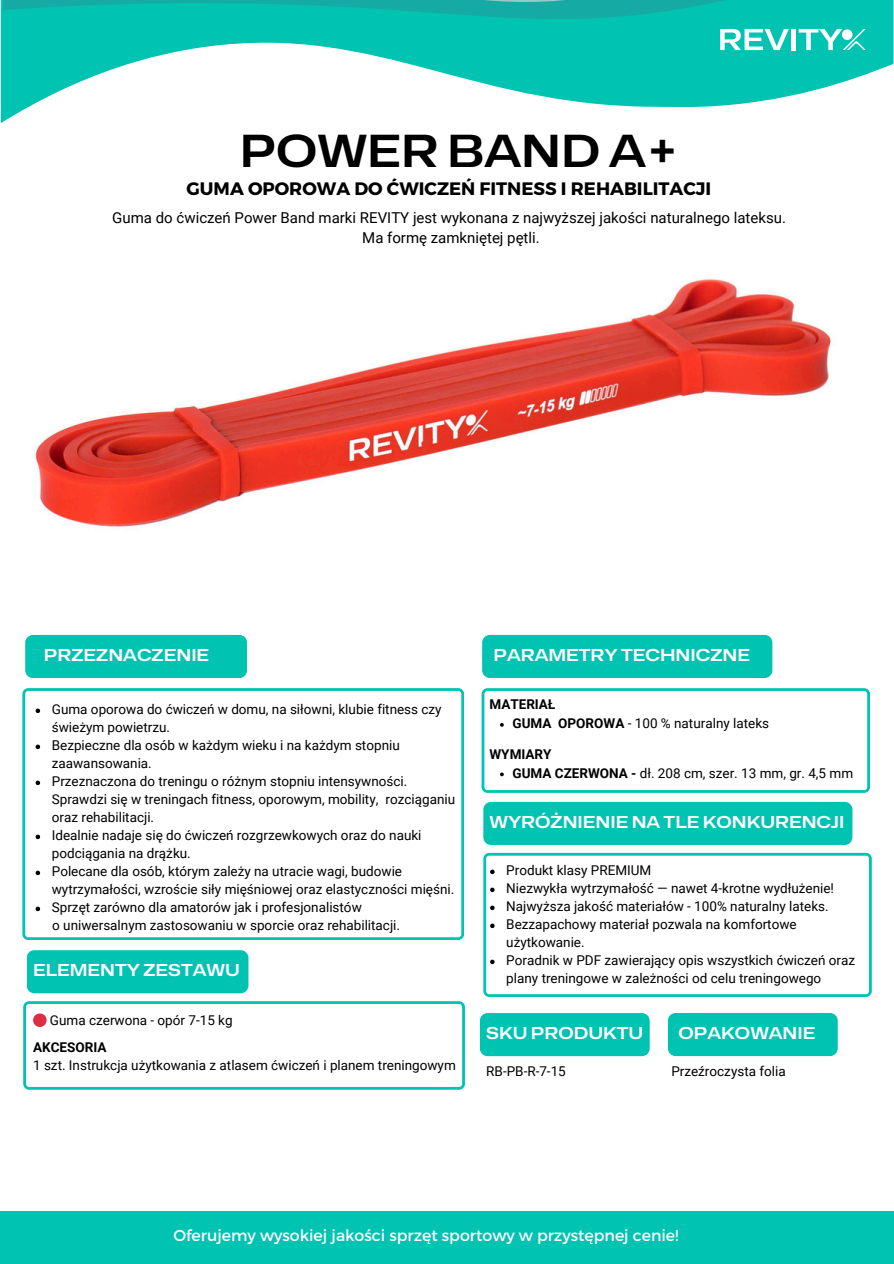
<style>
.page{position:relative;width:894px;height:1264px;background:#fff}
.page>*{position:absolute;margin:0;border:0;box-sizing:border-box;transform-origin:0 0}
.t1{font:44.25px "Hubot Sans Semi Bold Wide";color:#000}
.t2{font:700 18px "Montserrat";color:#000}
.t3{font:16.5px "Hubot Sans Semi Bold Wide";color:#fff}
.t4{font:15.75px "Montserrat";color:#fff}
.t5{font:15px/20.2px "Roboto";color:#000;text-align:center}
.t6{font:13.5px/18px "Roboto";color:#000}
.t7{font:700 13.5px "Roboto";color:#000}
.s1{font-weight:700}
</style>
<div class="page">
<svg style="left:1px;top:0;width:892px;height:112px;fill:#00c3b2"></svg>
<svg style="left:3px;top:0;width:890px;height:19px;background:#09b9ac"></svg>
<svg style="left:720px;top:29px;width:68px;height:21px"></svg>
<hr style="left:791px;top:29px;width:4px;height:21px;background:#fff">
<svg style="left:798px;top:29px;width:67px;height:21px"></svg>
<svg style="left:22px;top:688px;width:442px;height:252px"></svg>
<div style="left:27px;top:950px;width:221px;height:43px;background:#00c3b2;border-radius:8px"></div>
<div style="left:1px;top:1211px;width:892px;height:52px;background:#00c3b2"></div>
<div style="left:25px;top:635px;width:222px;height:43px;background:#00c3b2;border-radius:8px"></div>
<div style="left:482px;top:635px;width:290px;height:43px;background:#00c3b2;border-radius:8px"></div>
<div style="left:667px;top:1012px;width:170px;height:44px;background:#00c3b2;border-radius:8px"></div>
<div style="left:479px;top:1013px;width:170px;height:43px;background:#00c3b2;border-radius:8px"></div>
<svg style="left:483px;top:852px;width:388px;height:144px"></svg>
<svg style="left:490px;top:869px;width:4px;height:5px"></svg>
<svg style="left:490px;top:887px;width:4px;height:5px"></svg>
<svg style="left:490px;top:905px;width:4px;height:5px"></svg>
<svg style="left:490px;top:923px;width:4px;height:5px"></svg>
<svg style="left:490px;top:959px;width:4px;height:5px"></svg>
<div style="left:483px;top:801px;width:369px;height:44px;background:#00c3b2;border-radius:8px"></div>
<img style="left:35px;top:279px;width:796px;height:248px">
<svg style="left:481px;top:688px;width:388px;height:105px"></svg>
<svg style="left:36px;top:708px;width:4px;height:5px"></svg>
<svg style="left:36px;top:744px;width:4px;height:5px"></svg>
<svg style="left:36px;top:780px;width:4px;height:5px"></svg>
<svg style="left:36px;top:834px;width:4px;height:5px"></svg>
<svg style="left:36px;top:870px;width:4px;height:5px"></svg>
<svg style="left:36px;top:906px;width:4px;height:5px"></svg>
<svg style="left:23px;top:1001px;width:441px;height:88px"></svg>
<p class="t1" style="left:240px;top:132px;width:440px">POWER BAND A+</p>
<p class="t2" style="left:186px;top:176px;width:526px">GUMA OPOROWA DO ĆWICZEŃ FITNESS I REHABILITACJI</p>
<p class="t5" style="left:112px;top:207px;width:675px">Guma do ćwiczeń Power Band marki REVITY jest wykonana z najwyższej jakości naturalnego lateksu.<br>Ma formę zamkniętej pętli.</p>
<p class="t3" style="left:44px;top:647px;width:167px">PRZEZNACZENIE</p>
<p class="t6" style="left:52px;top:700px;width:391px">Guma oporowa do ćwiczeń w domu, na siłowni, klubie fitness czy świeżym powietrzu.</p>
<p class="t6" style="left:52px;top:736px;width:349px">Bezpieczne dla osób w każdym wieku i na każdym stopniu zaawansowania.</p>
<p class="t6" style="left:52px;top:772px;width:405px">Przeznaczona do treningu o różnym stopniu intensywności.<br>Sprawdzi się w treningach fitness, oporowym, mobility, rozciąganiu oraz rehabilitacji.</p>
<p class="t6" style="left:52px;top:826px;width:371px">Idealnie nadaje się do ćwiczeń rozgrzewkowych oraz do nauki podciągania na drążku.</p>
<p class="t6" style="left:52px;top:862px;width:404px">Polecane dla osób, którym zależy na utracie wagi, budowie wytrzymałości, wzroście siły mięśniowej oraz elastyczności mięśni.</p>
<h2 class="t6" style="left:52px;top:898px;width:311px">Sprzęt zarówno dla amatorów jak i profesjonalistów</h2>
<h2 class="t6" style="left:52px;top:916px;width:349px">o uniwersalnym zastosowaniu w sporcie oraz rehabilitacji.</h2>
<h2 class="t3" style="left:33px;top:963px;width:208px">ELEMENTY ZESTAWU</h2>
<p class="t6" style="left:50px;top:1011px;width:184px">Guma czerwona - opór 7-15 kg</p>
<p class="t7" style="left:33px;top:1039px;width:75px">AKCESORIA</p>
<p class="t6" style="left:33px;top:1056px;width:424px">1 szt. Instrukcja użytkowania z atlasem ćwiczeń i planem treningowym</p>
<p class="t3" style="left:493px;top:647px;width:258px">PARAMETRY TECHNICZNE</p>
<p class="t7" style="left:489px;top:697px;width:67px">MATERIAŁ</p>
<h4 class="t6" style="left:512px;top:714px;width:258px"><span class="s1">GUMA OPOROWA</span> - 100 % naturalny lateks</h4>
<p class="t7" style="left:489px;top:746px;width:63px">WYMIARY</p>
<h2 class="t6" style="left:512px;top:764px;width:342px"><span class="s1">GUMA CZERWONA -</span> dł. 208 cm, szer. 13 mm, gr. 4,5 mm</h2>
<h5 class="t3" style="left:489px;top:814px;width:356px">WYRÓŻNIENIE NA TLE KONKURENCJI</h5>
<p class="t6" style="left:506px;top:861px;width:146px">Produkt klasy PREMIUM</p>
<h1 class="t6" style="left:506px;top:879px;width:329px">Niezwykła wytrzymałość — nawet 4-krotne wydłużenie!</h1>
<h2 class="t6" style="left:506px;top:897px;width:324px">Najwyższa jakość materiałów - 100% naturalny lateks.</h2>
<h3 class="t6" style="left:506px;top:915px;width:292px">Bezzapachowy materiał pozwala na komfortowe użytkowanie.</h3>
<p class="t6" style="left:506px;top:951px;width:350px">Poradnik w PDF zawierający opis wszystkich ćwiczeń oraz plany treningowe w zależności od celu treningowego</p>
<p class="t3" style="left:486px;top:1025px;width:158px">SKU PRODUKTU</p>
<p class="t3" style="left:678px;top:1025px;width:138px">OPAKOWANIE</p>
<h4 class="t6" style="left:486px;top:1062px;width:81px">RB-PB-R-7-15</h4>
<h2 class="t6" style="left:671px;top:1062px;width:116px">Przeźroczysta folia</h2>
<p class="t4" style="left:173px;top:1225px;width:506px">Oferujemy wysokiej jakości sprzęt sportowy w przystępnej cenie!</p>
</div>
